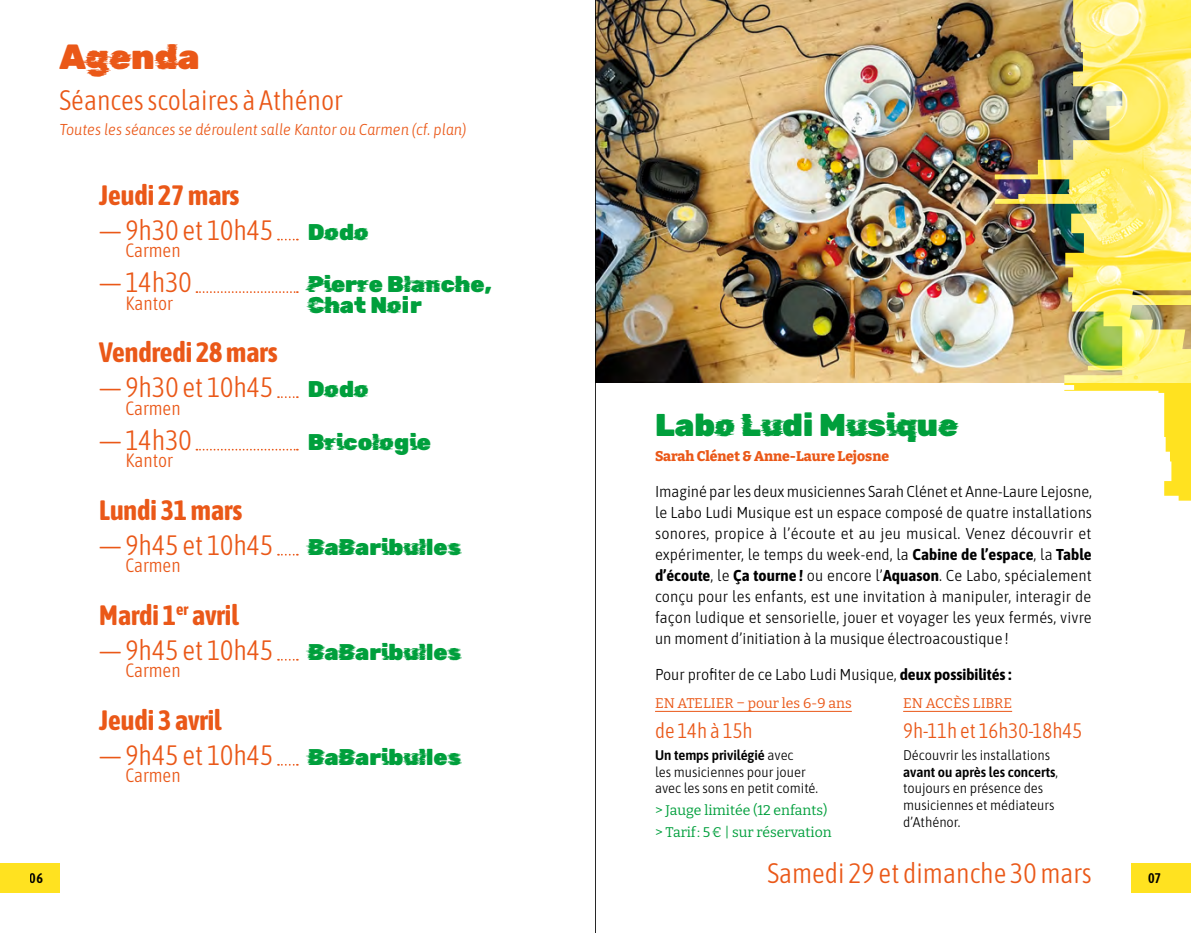
<style>
.page{position:relative;width:1191px;height:933px;background:#fff}
.page>*{position:absolute;margin:0;border:0;box-sizing:border-box;transform-origin:0 0}
.t1{font:900 35px "Rubik";color:#ea5818}
.t2{font:900 31.5px "Rubik";color:#009f3c}
.t3{font:300 28px "Asap Condensed";color:#ea5818}
.t4{font:700 28px "Asap Condensed";color:#ea5818}
.t5{font:22.75px "Rubik Glitch Regular";color:#009f3c}
.t6{font:900 22.75px "Rubik";color:#009f3c}
.t7{font:300 21px "Asap Condensed";color:#ea5818}
.t8{font:300 19.25px "Asap Condensed";color:#ea5818}
.t9{font:300 semi-condensed 15.75px/21px "Asap";color:#000;text-align:justify}
.t10{font:italic 300 semi-condensed 15.75px "Asap";color:#ea5818}
.t11{font:300 semi-condensed 14px/16.8px "Asap";color:#000}
.t12{font:14px/21.7px "Bitter";color:#009f3c}
.t13{font:14px "Bitter";color:#ea5818}
.t14{font:800 14px "Bitter";color:#ea5818}
.t15{font:600 14px "Asap Condensed";color:#000}
.s1{font-family:"Rubik Glitch Regular";font-weight:400}
.s2{font-family:"Rubik";font-weight:900}
.s3{font-weight:700}
.s4{font-weight:600}
</style>
<div class="page">
<img style="left:596px;top:0;width:398px;height:382px">
<img style="left:994px;top:0;width:197px;height:501px">
<div style="left:1131px;top:863px;width:60px;height:30px;background:#ffe220"></div>
<div style="left:0;top:863px;width:60px;height:30px;background:#ffe220"></div>
<hr style="left:655px;top:711px;width:197px;height:1px;background:#ea5818">
<hr style="left:903px;top:711px;width:109px;height:1px;background:#ea5818">
<svg style="left:278px;top:239px;width:20px;height:1px"></svg>
<svg style="left:196px;top:291px;width:102px;height:2px"></svg>
<svg style="left:278px;top:396px;width:20px;height:2px"></svg>
<svg style="left:196px;top:449px;width:102px;height:1px"></svg>
<svg style="left:278px;top:554px;width:20px;height:1px"></svg>
<svg style="left:278px;top:659px;width:20px;height:1px"></svg>
<svg style="left:278px;top:764px;width:20px;height:1px"></svg>
<hr style="left:595px;top:0;width:1px;height:933px;background:#000">
<h1 class="t1" style="left:60px;top:38px;width:142px">A<span class="s1">ge</span>n<span class="s1">d</span>a</h1>
<h3 class="t3" style="left:60px;top:81px;width:284px">Séances scolaires à Athénor</h3>
<p class="t10" style="left:60px;top:118px;width:408px">Toutes les séances se déroulent salle Kantor ou Carmen (cf. plan)</p>
<h3 class="t4" style="left:99px;top:175px;width:142px">Jeudi 27 mars</h3>
<h3 class="t3" style="left:99px;top:210px;width:175px">— 9h30 et 10h45</h3>
<p class="t8" style="left:125px;top:237px;width:57px">Carmen</p>
<h3 class="t3" style="left:99px;top:263px;width:94px">— 14h30</h3>
<p class="t8" style="left:125px;top:289px;width:49px">Kantor</p>
<h3 class="t4" style="left:99px;top:332px;width:180px">Vendredi 28 mars</h3>
<h3 class="t3" style="left:99px;top:368px;width:175px">— 9h30 et 10h45</h3>
<p class="t8" style="left:125px;top:394px;width:57px">Carmen</p>
<h3 class="t3" style="left:99px;top:420px;width:94px">— 14h30</h3>
<p class="t8" style="left:125px;top:447px;width:49px">Kantor</p>
<h3 class="t4" style="left:99px;top:490px;width:144px">Lundi 31 mars</h3>
<h3 class="t3" style="left:99px;top:525px;width:175px">— 9h45 et 10h45</h3>
<p class="t8" style="left:125px;top:552px;width:57px">Carmen</p>
<h3 class="t4" style="left:99px;top:595px;width:141px">Mardi 1<sup>er</sup> avril</h3>
<h3 class="t3" style="left:99px;top:630px;width:175px">— 9h45 et 10h45</h3>
<p class="t8" style="left:125px;top:657px;width:57px">Carmen</p>
<h3 class="t4" style="left:99px;top:700px;width:124px">Jeudi 3 avril</h3>
<h3 class="t3" style="left:99px;top:735px;width:175px">— 9h45 et 10h45</h3>
<p class="t8" style="left:125px;top:762px;width:57px">Carmen</p>
<h3 class="t6" style="left:308px;top:219px;width:63px">D<span class="s1">o</span>d<span class="s1">o</span></h3>
<h3 class="t5" style="left:308px;top:270px;width:185px">Pi<span class="s2">er</span>r<span class="s2">e B</span>lan<span class="s2">c</span>h<span class="s2">e,</span></h3>
<h3 class="t6" style="left:308px;top:292px;width:116px"><span class="s1">Ch</span>at N<span class="s1">o</span>ir</h3>
<h3 class="t6" style="left:308px;top:376px;width:63px">D<span class="s1">o</span>d<span class="s1">o</span></h3>
<h3 class="t5" style="left:308px;top:428px;width:125px"><span class="s2">B</span>ric<span class="s2">o</span>lo<span class="s2">g</span>i<span class="s2">e</span></h3>
<h2 class="t2" style="left:655px;top:408px;width:304px">Lab<span class="s1">o Lu</span>di M<span class="s1">u</span>s<span class="s1">iq</span>u<span class="s1">e</span></h2>
<p class="t14" style="left:655px;top:447px;width:236px">Sarah Clénet &amp; Anne-Laure Lejosne</p>
<p class="t9" style="left:655px;top:480px;width:438px">Imaginé par les deux musiciennes Sarah Clénet et Anne-Laure Lejosne, le Labo Ludi Musique est un espace composé de quatre installations sonores, propice à l’écoute et au jeu musical. Venez découvrir et expérimenter, le temps du week-end, la <span class="s3">Cabine de l’espace</span>, la <span class="s3">Table d’écoute</span>, le <span class="s3">Ça tourne !</span> ou encore l’<span class="s3">Aquason</span>. Ce Labo, spécialement conçu pour les enfants, est une invitation à manipuler, interagir de façon ludique et sensorielle, jouer et voyager les yeux fermés, vivre un moment d’initiation à la musique électroacoustique !</p>
<p class="t9" style="left:655px;top:663px;width:358px">Pour profiter de ce Labo Ludi Musique, <span class="s3">deux possibilités :</span></p>
<p class="t13" style="left:655px;top:694px;width:198px">EN ATELIER – pour les 6-9 ans</p>
<h3 class="t7" style="left:655px;top:716px;width:99px">de 14h à 15h</h3>
<p class="t11" style="left:655px;top:745px;width:165px"><span class="s4">Un temps privilégié</span> avec<br>les musiciennes pour jouer avec les sons en petit comité.</p>
<p class="t12" style="left:655px;top:799px;width:178px">&gt; Jauge limitée (12 enfants) &gt; Tarif : 5 € | sur réservation</p>
<h3 class="t5" style="left:308px;top:533px;width:155px">B<span class="s2">a</span>B<span class="s2">ar</span>i<span class="s2">b</span>ul<span class="s2">le</span>s</h3>
<h3 class="t5" style="left:308px;top:638px;width:155px">B<span class="s2">a</span>B<span class="s2">ar</span>i<span class="s2">b</span>ul<span class="s2">le</span>s</h3>
<p class="t13" style="left:903px;top:694px;width:110px">EN ACCÈS LIBRE</p>
<h3 class="t7" style="left:903px;top:716px;width:181px">9h-11h et 16h30-18h45</h3>
<p class="t11" style="left:903px;top:745px;width:156px">Découvrir les installations <span class="s4">avant ou après les concerts</span>, toujours en présence des musiciennes et médiateurs d’Athénor.</p>
<h3 class="t3" style="left:767px;top:854px;width:326px">Samedi 29 et dimanche 30 mars</h3>
<h3 class="t5" style="left:308px;top:743px;width:155px">B<span class="s2">a</span>B<span class="s2">ar</span>i<span class="s2">b</span>ul<span class="s2">le</span>s</h3>
<p class="t15" style="left:30px;top:868px;width:15px">06</p>
<p class="t15" style="left:1148px;top:868px;width:15px">07</p>
</div>
